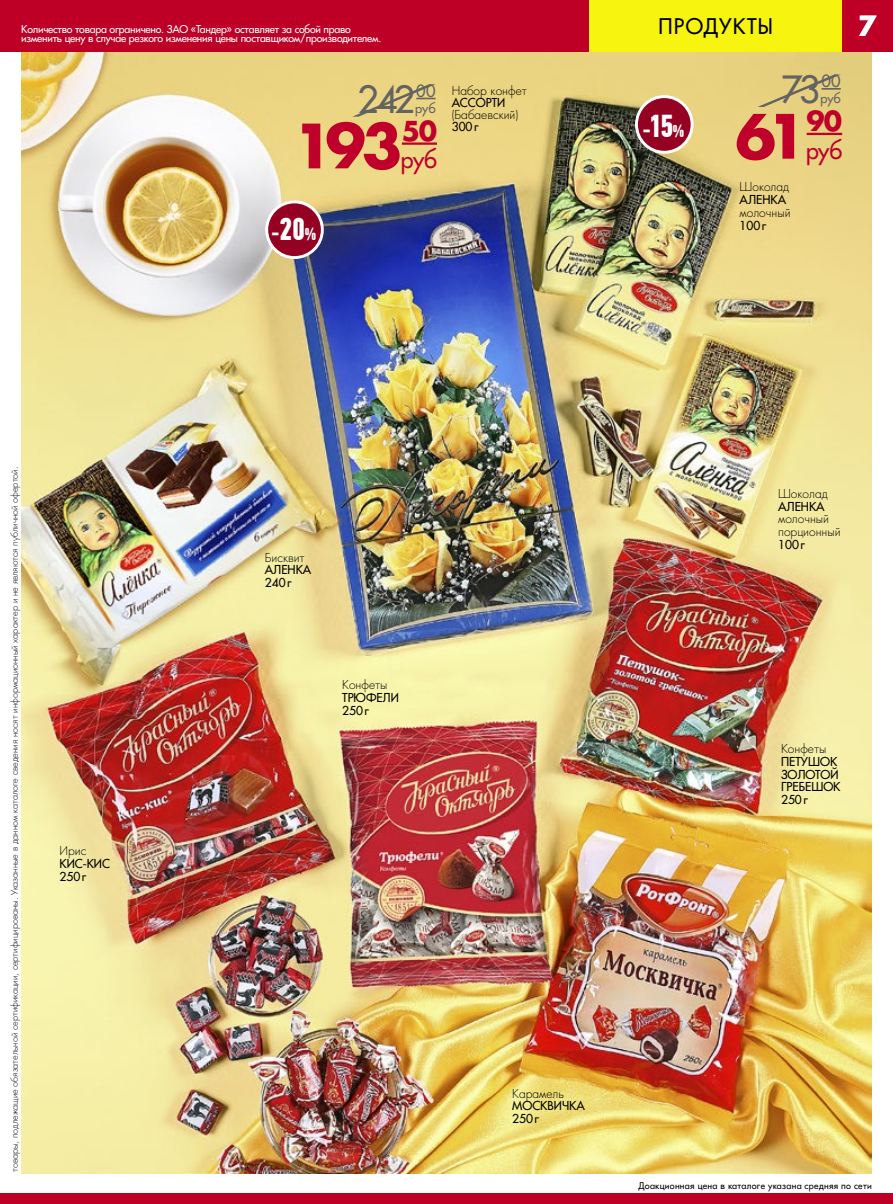
<style>
.page{position:relative;width:893px;height:1204px;background:#fff}
.page>*{position:absolute;margin:0;border:0;box-sizing:border-box;transform-origin:0 0}
.t1{font:700 59.4px "Favorit C";color:#be002b}
.t2{font:100 38.4px "Helios Ext";color:#636363;scale:7.05 1}
.t3{font:36.6px "Favorit C";color:#636363}
.t4{font:700 31.65px "PF Din Text Comp Pro";color:#fff}
.t5{font:700 27px "Favorit C";color:#fff}
.t6{font:700 26.7px "Favorit C";color:#be002b}
.t7{font:23.1px "Favorit C";letter-spacing:-.01em;color:#be002b}
.t8{font:21px "Favorit C";letter-spacing:.055em;color:#000}
.t9{font:16.5px "Favorit C";color:#636363}
.t10{font:12.75px "Favorit C";letter-spacing:.005em;color:#636363}
.t11{font:12px/12.8px "Favorit C";color:#000}
.t12{font:12px/12.8px "Favorit Light C";color:#000}
.t13{font:10.5px/9px "Favorit C";letter-spacing:-.02em;color:#fff}
.t14{font:9px "Favorit Light C";color:#000}
.t15{font:9px "Favorit C";letter-spacing:.03em;color:#000}
.s1{font-size:21.6px}
.s2{font-size:17.25px}
</style>
<div class="page">
<img style="left:21px;top:51px;width:851px;height:1122px">
<svg style="left:416px;top:98px;width:20px;height:1px"></svg>
<hr style="left:402px;top:142px;width:35px;height:3px;background:#be002b">
<hr style="left:821px;top:88px;width:20px;height:2px;background:#636363">
<hr style="left:807px;top:133px;width:35px;height:2px;background:#be002b">
<div style="left:267px;top:202px;width:55px;height:55px;background:#940123;border-radius:50%"></div>
<div style="left:265px;top:200px;width:59px;height:59px;border:3px solid #fff;border-radius:50%"></div>
<div style="left:636px;top:97px;width:56px;height:55px;background:#940123;border-radius:50%"></div>
<div style="left:635px;top:95px;width:58px;height:59px;border:3px solid #fff;border-radius:50%"></div>
<div style="left:0;top:0;width:589px;height:51px;background:#be0027"></div>
<div style="left:730px;top:0;width:163px;height:51px;background:#be0027"></div>
<div style="left:0;top:1193px;width:893px;height:10px;background:#be0027"></div>
<div style="left:589px;top:0;width:253px;height:51px;background:#f7f410"></div>
<p class="t13" style="left:21px;top:25px;width:362px">Количество товара ограничено. ЗАО «Тандер» оставляет за собой право изменить цену в случае резкого изменения цены поставщиком/производителем.</p>
<h3 class="t8" style="left:658px;top:13px;width:116px">ПРОДУКТЫ</h3>
<h3 class="t5" style="left:858px;top:7px;width:20px">7</h3>
<p class="t14" style="left:9px;top:1171px;width:707px;rotate:-90deg">товары, подлежащие обязательной сертификации, сертифицированы. Указанные в данном каталоге сведения носят информационный характер и не являются публичной офертой.</p>
<h3 class="t12" style="left:60px;top:844px;width:28px">Ирис</h3>
<h3 class="t11" style="left:60px;top:857px;width:52px">КИС-КИС<br>250 г</h3>
<h3 class="t3" style="left:357px;top:75px;width:59px">242</h3>
<h3 class="t9" style="left:416px;top:80px;width:21px">00</h3>
<h2 class="t2" style="left:352px;top:74px;width:13px">/</h2>
<h3 class="t10" style="left:415px;top:100px;width:22px">руб</h3>
<h1 class="t1" style="left:293px;top:104px;width:111px">193</h1>
<h3 class="t6" style="left:402px;top:112px;width:37px">50</h3>
<h3 class="t7" style="left:401px;top:145px;width:38px">руб</h3>
<h3 class="t12" style="left:452px;top:84px;width:77px">Набор конфет</h3>
<h3 class="t11" style="left:452px;top:96px;width:55px">АССОРТИ</h3>
<h3 class="t12" style="left:452px;top:108px;width:68px">(Бабаевский)</h3>
<h3 class="t11" style="left:452px;top:120px;width:28px">300 г</h3>
<h3 class="t4" style="left:271px;top:210px;width:46px"><span class="s1">-</span>20<span class="s2">%</span></h3>
<h3 class="t12" style="left:265px;top:550px;width:41px">Бисквит</h3>
<h3 class="t11" style="left:265px;top:563px;width:48px">АЛЕНКА<br>240 г</h3>
<h3 class="t12" style="left:342px;top:678px;width:47px">Конфеты</h3>
<h3 class="t11" style="left:342px;top:691px;width:58px">ТРЮФЕЛИ<br>250 г</h3>
<h3 class="t4" style="left:642px;top:106px;width:43px"><span class="s1">-</span>15<span class="s2">%</span></h3>
<h3 class="t3" style="left:781px;top:66px;width:40px">73</h3>
<h3 class="t9" style="left:821px;top:70px;width:21px">00</h3>
<h2 class="t2" style="left:757px;top:65px;width:13px">/</h2>
<h3 class="t10" style="left:820px;top:90px;width:22px">руб</h3>
<h1 class="t1" style="left:735px;top:95px;width:73px">61</h1>
<h3 class="t6" style="left:807px;top:102px;width:37px">90</h3>
<h3 class="t7" style="left:806px;top:135px;width:38px">руб</h3>
<h3 class="t12" style="left:740px;top:181px;width:51px">Шоколад</h3>
<h3 class="t11" style="left:740px;top:193px;width:48px">АЛЕНКА</h3>
<h3 class="t12" style="left:740px;top:206px;width:52px">молочный</h3>
<h3 class="t11" style="left:740px;top:219px;width:28px">100 г</h3>
<h3 class="t12" style="left:778px;top:487px;width:51px">Шоколад</h3>
<h3 class="t11" style="left:778px;top:499px;width:48px">АЛЕНКА</h3>
<h3 class="t12" style="left:778px;top:512px;width:64px">молочный порционный</h3>
<h3 class="t11" style="left:778px;top:538px;width:28px">100 г</h3>
<h3 class="t12" style="left:781px;top:742px;width:47px">Конфеты</h3>
<h3 class="t11" style="left:781px;top:754px;width:61px">ПЕТУШОК<br>ЗОЛОТОЙ<br>ГРЕБЕШОК<br>250 г</h3>
<h3 class="t12" style="left:512px;top:1086px;width:53px">Карамель</h3>
<h3 class="t11" style="left:512px;top:1099px;width:74px">МОСКВИЧКА<br>250 г</h3>
<p class="t15" style="left:638px;top:1179px;width:235px">Доакционная цена в каталоге указана средняя по сети</p>
</div>
